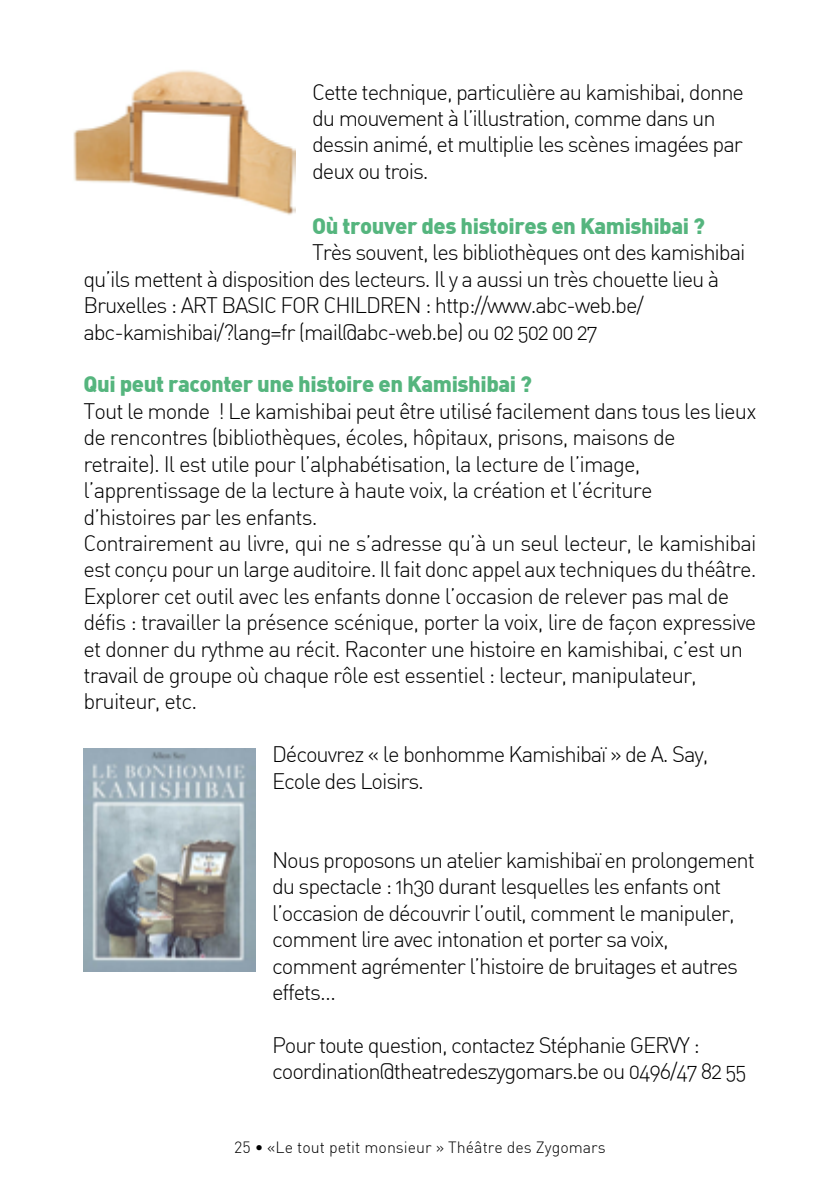
<style>
.page{position:relative;width:840px;height:1191px;background:#fff}
.page>*{position:absolute;margin:0;border:0;box-sizing:border-box;transform-origin:0 0}
.t1{font:300 22px/26.4px "DIN Alternate";letter-spacing:-.05em;color:#000}
.t2{font:900 22px "DIN";letter-spacing:-.02em;color:#55b57e}
.t3{font:300 16px "DIN";color:#000}
</style>
<div class="page">
<img style="left:83px;top:748px;width:172px;height:223px">
<img style="left:73px;top:70px;width:222px;height:145px">
<p class="t1" style="left:312px;top:78px;width:433px">Cette technique, particulière au kamishibai, donne du mouvement à l’illustration, comme dans un dessin animé, et multiplie les scènes imagées par deux ou trois.</p>
<p class="t2" style="left:312px;top:211px;width:394px">Où trouver des histoires en Kamishibai ?</p>
<p class="t1" style="left:83px;top:239px;width:663px;text-indent:228px">Très souvent, les bibliothèques ont des kamishibai qu’ils mettent à disposition des lecteurs. Il y a aussi un très chouette lieu à Bruxelles : ART BASIC FOR CHILDREN : http://www.abc-web.be/ abc-kamishibai/?lang=fr (mail@abc-web.be) ou 02 502 00 27</p>
<p class="t2" style="left:83px;top:370px;width:450px">Qui peut raconter une histoire en Kamishibai ?</p>
<p class="t1" style="left:83px;top:397px;width:674px">Tout le monde ! Le kamishibai peut être utilisé facilement dans tous les lieux de rencontres (bibliothèques, écoles, hôpitaux, prisons, maisons de retraite). Il est utile pour l’alphabétisation, la lecture de l’image, l’apprentissage de la lecture à haute voix, la création et l’écriture<br>d’histoires par les enfants.<br>Contrairement au livre, qui ne s’adresse qu’à un seul lecteur, le kamishibai est conçu pour un large auditoire. Il fait donc appel aux techniques du théâtre.<br>Explorer cet outil avec les enfants donne l’occasion de relever pas mal de défis : travailler la présence scénique, porter la voix, lire de façon expressive et donner du rythme au récit. Raconter une histoire en kamishibai, c’est un travail de groupe où chaque rôle est essentiel : lecteur, manipulateur, bruiteur, etc.</p>
<p class="t1" style="left:272px;top:741px;width:437px">Découvrez « le bonhomme Kamishibaï » de A. Say,<br>Ecole des Loisirs.</p>
<p class="t1" style="left:272px;top:846px;width:484px">Nous proposons un atelier kamishibaï en prolongement du spectacle : 1h30 durant lesquelles les enfants ont l’occasion de découvrir l’outil, comment le manipuler, comment lire avec intonation et porter sa voix, comment agrémenter l’histoire de bruitages et autres effets…</p>
<p class="t1" style="left:272px;top:1031px;width:476px">Pour toute question, contactez Stéphanie GERVY : coordination@theatredeszygomars.be ou 0496/47 82 55</p>
<p class="t3" style="left:234px;top:1137px;width:373px">25 • «Le tout petit monsieur » Théâtre des Zygomars</p>
</div>
